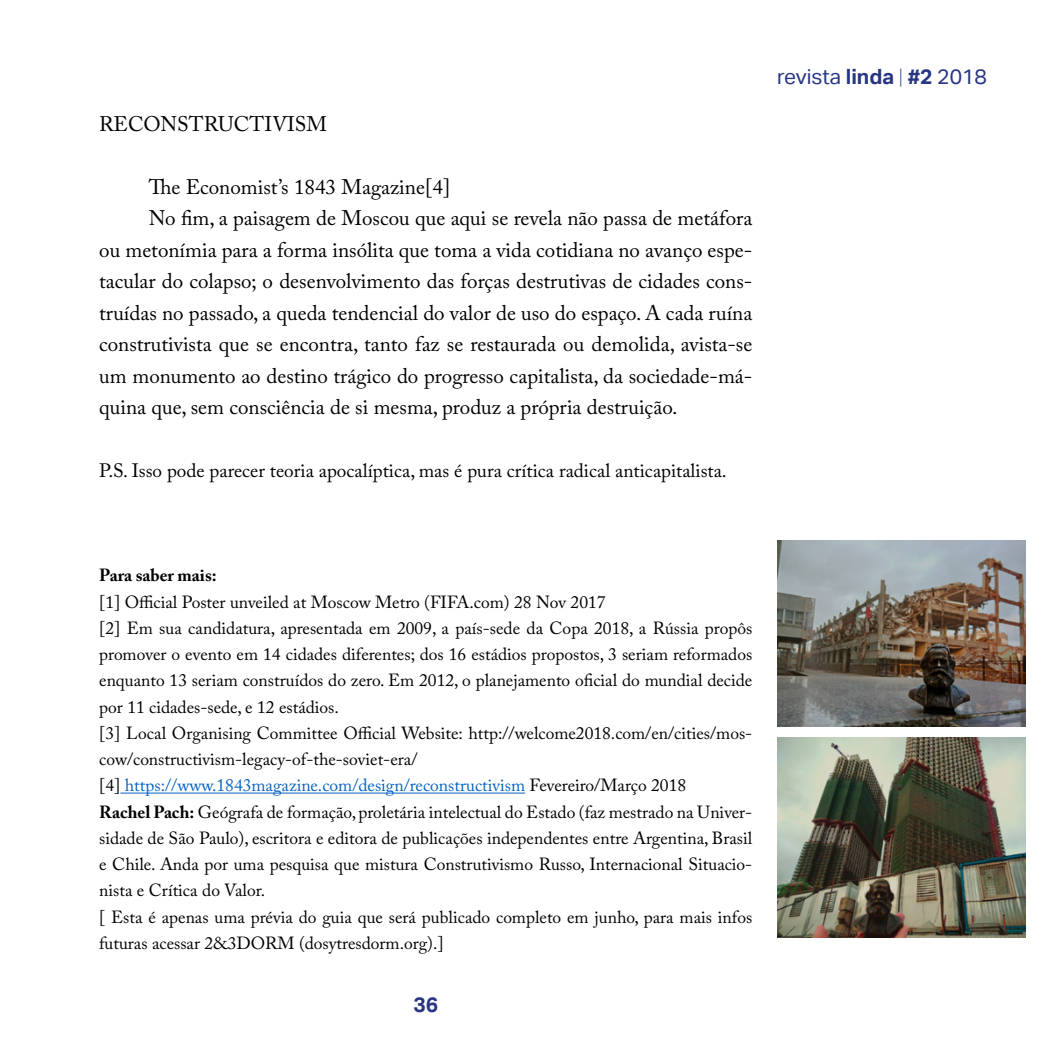
<style>
.page{position:relative;width:1050px;height:1050px;background:#fff}
.page>*{position:absolute;margin:0;border:0;box-sizing:border-box;transform-origin:0 0}
.corpo_de_texto{font:21px/31.5px "Adobe Caslon Pro";color:#000;text-align:justify}
.t1{font:21px "Aktiv Grotesk";color:#283583}
.t2{font:700 21px "Aktiv Grotesk";color:#283583}
.corpo_de_texto-2{font:19.25px "Adobe Caslon Pro";color:#000}
.corpo_de_texto-3{font:17.5px/26.2px "Adobe Caslon Pro";color:#000;text-align:justify}
.corpo_de_texto-4{font:17.5px "Adobe Caslon Pro";color:#0563c1}
.corpo_de_texto-5{font:700 17.5px "Adobe Caslon Pro";color:#000}
.s1{font-weight:700}
.s2{font-weight:100}
.s3{color:#000}
</style>
<div class="page">
<hr style="left:120px;top:793px;width:405px;height:1px;background:#0563c1">
<img style="left:777px;top:541px;width:248px;height:186px">
<img style="left:777px;top:738px;width:248px;height:199px">
<p class="corpo_de_texto" style="left:99px;top:108px;width:229px">RECONSTRUCTIVISM</p>
<p class="corpo_de_texto" style="left:149px;top:171px;width:303px">The Economist’s 1843 Magazine[4]</p>
<p class="corpo_de_texto" style="left:99px;top:202px;width:655px;text-indent:50px">No fim, a paisagem de Moscou que aqui se revela não passa de metáfora ou metonímia para a forma insólita que toma a vida cotidiana no avanço espe&shy;tacular do colapso; o desenvolvimento das forças destrutivas de cidades cons&shy;truídas no passado, a queda tendencial do valor de uso do espaço. A cada ruína construtivista que se encontra, tanto faz se restaurada ou demolida, avista-se um monumento ao destino trágico do progresso capitalista, da sociedade-má&shy;quina que, sem consciência de si mesma, produz a própria destruição.</p>
<p class="corpo_de_texto-2" style="left:99px;top:459px;width:629px">P.S. Isso pode parecer teoria apocalíptica, mas é pura crítica radical anticapitalista.</p>
<p class="t1" style="left:777px;top:65px;width:211px">revista <span class="s1">linda</span> <span class="s2">|</span> <span class="s1">#2</span> 2018</p>
<p class="corpo_de_texto-5" style="left:99px;top:565px;width:119px">Para saber mais:</p>
<p class="corpo_de_texto-3" style="left:99px;top:588px;width:508px">[1] Official Poster unveiled at Moscow Metro (FIFA.com) 28 Nov 2017</p>
<p class="corpo_de_texto-3" style="left:99px;top:615px;width:655px">[2] Em sua candidatura, apresentada em 2009, a país-sede da Copa 2018, a Rússia propôs promover o evento em 14 cidades diferentes; dos 16 estádios propostos, 3 seriam reformados enquanto 13 seriam construídos do zero. Em 2012, o planejamento oficial do mundial decide por 11 cidades-sede, e 12 estádios.</p>
<p class="corpo_de_texto-3" style="left:99px;top:720px;width:655px">[3] Local Organising Committee Official Website: http://welcome2018.com/en/cities/mos&shy;cow/constructivism-legacy-of-the-soviet-era/</p>
<p class="corpo_de_texto-4" style="left:99px;top:775px;width:589px"><span class="s3">[4]</span> https://www.1843magazine.com/design/reconstructivism <span class="s3">Fevereiro/Março 2018</span></p>
<p class="corpo_de_texto-3" style="left:99px;top:798px;width:655px"><span class="s1">Rachel Pach:</span> Geógrafa de formação, proletária intelectual do Estado (faz mestrado na Univer&shy;sidade de São Paulo), escritora e editora de publicações independentes entre Argentina, Brasil e Chile. Anda por uma pesquisa que mistura Construtivismo Russo, Internacional Situacio&shy;nista e Crítica do Valor.</p>
<p class="corpo_de_texto-3" style="left:99px;top:903px;width:655px">[ Esta é apenas uma prévia do guia que será publicado completo em junho, para mais infos futuras acessar 2&amp;3DORM (dosytresdorm.org).]</p>
<p class="t2" style="left:413px;top:993px;width:26px">36</p>
</div>
